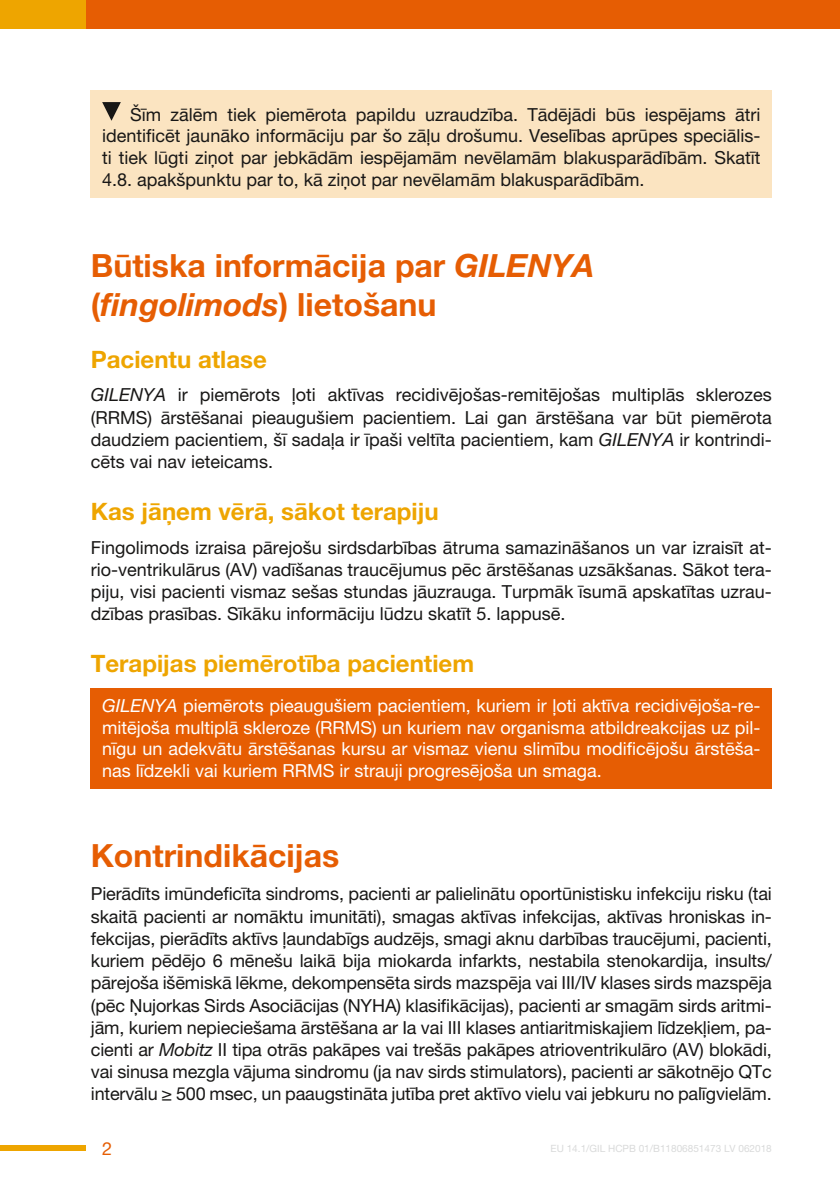
<style>
.page{position:relative;width:840px;height:1191px;background:#fff}
.page>*{position:absolute;margin:0;border:0;box-sizing:border-box;transform-origin:0 0}
.t1{font:700 32px/39px "Helvetica Neue LT Pro";color:#e65d03}
.t2{font:700 24px "Helvetica Neue LT Pro";color:#eea500}
.t3{font:18px/22.2px "Helvetica Neue LT Pro";color:#181716;text-align:justify}
.t4{font:18px/21.6px "Helvetica Neue LT Pro";color:#fff;text-align:justify}
.t5{font:18px "Helvetica Neue LT Pro";color:#e65d03}
.t6{font:10px "Helvetica Neue LT Pro";color:#d9dada}
.s1{font-style:italic}
</style>
<div class="page">
<div style="left:0;top:1145px;width:85px;height:6px;background:#eea500"></div>
<div style="left:0;top:0;width:839px;height:28px;background:#e65d03"></div>
<div style="left:0;top:0;width:85px;height:28px;background:#eea500"></div>
<div style="left:91px;top:91px;width:680px;height:107px;background:#fbe4c1"></div>
<svg style="left:102px;top:102px;width:19px;height:19px"></svg>
<div style="left:91px;top:688px;width:680px;height:100px;background:#e65d03"></div>
<p class="t3" style="left:102px;top:103px;width:659px;line-height:21.6px;text-indent:28px">Šīm zālēm tiek piemērota papildu uzraudzība. Tādējādi būs iespējams ātri identificēt jaunāko informāciju par šo zāļu drošumu. Veselības aprūpes speciālis&shy;ti tiek lūgti ziņot par jebkādām iespējamām nevēlamām blakusparādībām. Skatīt 4.8. apakšpunktu par to, kā ziņot par nevēlamām blakusparādībām.</p>
<h1 class="t1" style="left:91px;top:245px;width:504px">Būtiska informācija par <span class="s1">GILENYA </span>(<span class="s1">fingolimods</span>) lietošanu</h1>
<h2 class="t2" style="left:91px;top:344px;width:177px">Pacientu atlase</h2>
<p class="t3" style="left:91px;top:384px;width:682px"><span class="s1">GILENYA</span> ir piemērots ļoti aktīvas recidivējošas-remitējošas multiplās sklerozes (RRMS) ārstēšanai pieaugušiem pacientiem. Lai gan ārstēšana var būt piemērota daudziem pacientiem, šī sadaļa ir īpaši veltīta pacientiem, kam <span class="s1">GILENYA</span> ir kontrindi&shy;cēts vai nav ieteicams.</p>
<h2 class="t2" style="left:91px;top:497px;width:349px">Kas jāņem vērā, sākot terapiju</h2>
<p class="t3" style="left:91px;top:536px;width:682px">Fingolimods izraisa pārejošu sirdsdarbības ātruma samazināšanos un var izraisīt at&shy;rio-ventrikulārus (AV) vadīšanas traucējumus pēc ārstēšanas uzsākšanas. Sākot tera&shy;piju, visi pacienti vismaz sešas stundas jāuzrauga. Turpmāk īsumā apskatītas uzrau&shy;dzības prasības. Sīkāku informāciju lūdzu skatīt 5. lappusē.</p>
<h2 class="t2" style="left:91px;top:649px;width:384px">Terapijas piemērotība pacientiem</h2>
<p class="t4" style="left:102px;top:694px;width:659px"><span class="s1">GILENYA</span> piemērots pieaugušiem pacientiem, kuriem ir ļoti aktīva recidivējoša-re&shy;mitējoša multiplā skleroze (RRMS) un kuriem nav organisma atbildreakcijas uz pil&shy;nīgu un adekvātu ārstēšanas kursu ar vismaz vienu slimību modificējošu ārstēša&shy;nas līdzekli vai kuriem RRMS ir strauji progresējoša un smaga.</p>
<h1 class="t1" style="left:91px;top:835px;width:250px">Kontrindikācijas</h1>
<p class="t3" style="left:91px;top:882px;width:682px">Pierādīts imūndeficīta sindroms, pacienti ar palielinātu oportūnistisku infekciju risku (tai skaitā pacienti ar nomāktu imunitāti), smagas aktīvas infekcijas, aktīvas hroniskas in&shy;fekcijas, pierādīts aktīvs ļaundabīgs audzējs, smagi aknu darbības traucējumi, pacienti, kuriem pēdējo 6 mēnešu laikā bija miokarda infarkts, nestabila stenokardija, insults/ pārejoša išēmiskā lēkme, dekompensēta sirds mazspēja vai III/IV klases sirds mazspēja (pēc Ņujorkas Sirds Asociācijas (NYHA) klasifikācijas), pacienti ar smagām sirds aritmi&shy;jām, kuriem nepieciešama ārstēšana ar Ia vai III klases antiaritmiskajiem līdzekļiem, pa&shy;cienti ar <span class="s1">Mobitz</span> II tipa otrās pakāpes vai trešās pakāpes atrioventrikulāro (AV) blokādi, vai sinusa mezgla vājuma sindromu (ja nav sirds stimulators), pacienti ar sākotnējo QTc intervālu ≥ 500 msec, un paaugstināta jutība pret aktīvo vielu vai jebkuru no palīgvielām.</p>
<p class="t5" style="left:102px;top:1137px;width:12px">2</p>
<p class="t6" style="left:550px;top:1142px;width:223px">EU 14.1/GIL HCPB 01/B11806851473 LV 062018</p>
</div>
